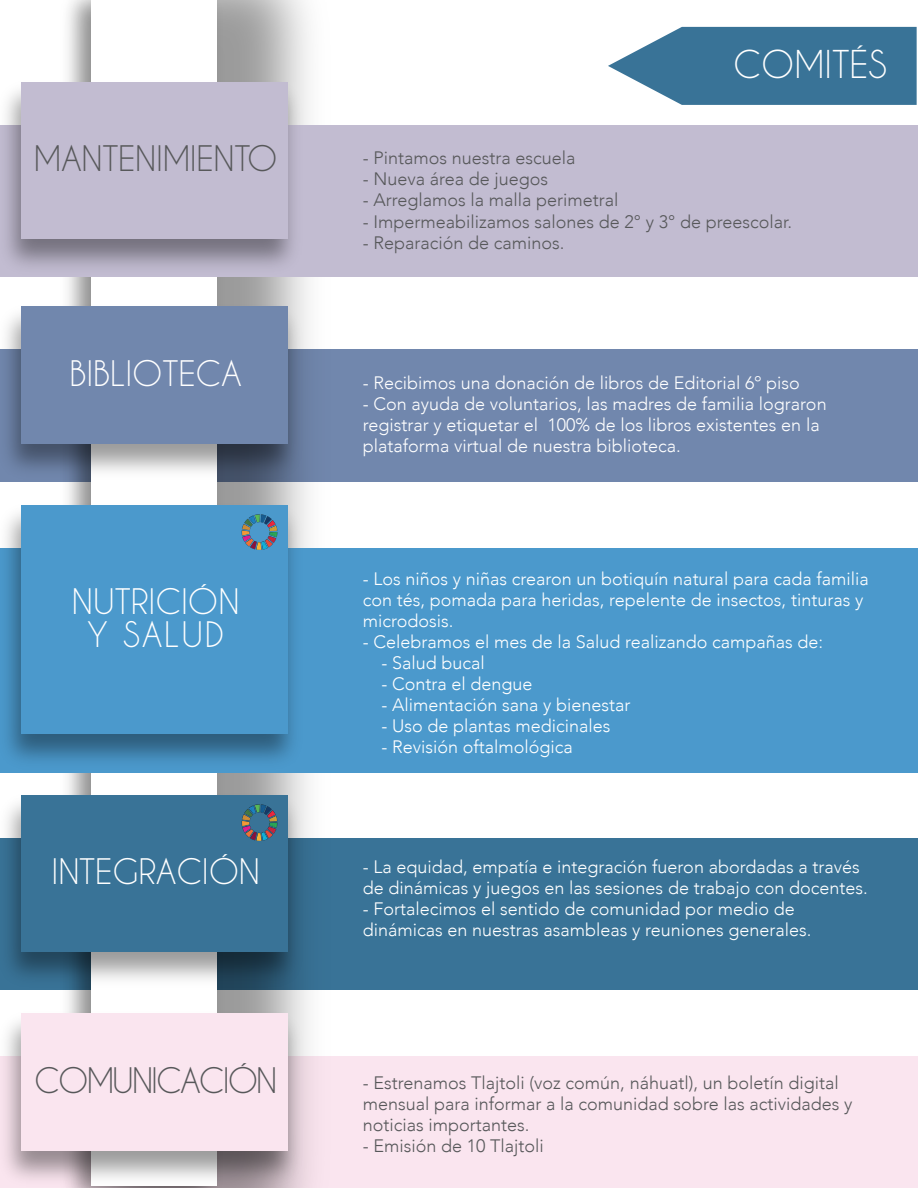
<style>
.page{position:relative;width:918px;height:1188px;background:#fff}
.page>*{position:absolute;margin:0;border:0;box-sizing:border-box;transform-origin:0 0}
.t1{font:36px "Caviar Dreams";color:#fff}
.t2{font:33px/33px "Caviar Dreams";letter-spacing:-.005em;color:#fff;text-align:center}
.t3{font:33px "Caviar Dreams";letter-spacing:-.01em;color:#57585a}
.t4{font:33px "Caviar Dreams";letter-spacing:-.06em;color:#57585a}
.t5{font:300 18px/21px "Avenir";color:#fff}
.t6{font:300 18px/21px "Avenir";color:#57585a}
</style>
<div class="page">
<div style="left:0;top:350px;width:918px;height:132px;background:#7187ad"></div>
<svg style="left:608px;top:27px;width:309px;height:78px;background:#5184a3"></svg>
<div style="left:0;top:838px;width:918px;height:151px;background:#397397"></div>
<div style="left:0;top:1056px;width:918px;height:132px;background:#fae5ef"></div>
<img style="left:230px;top:0;width:116px;height:1004px">
<img style="left:0;top:786px;width:309px;height:208px">
<div style="left:21px;top:795px;width:267px;height:156px;background:#397397"></div>
<img style="left:6px;top:1004px;width:303px;height:184px">
<div style="left:21px;top:1013px;width:267px;height:137px;background:#fae5ef"></div>
<div style="left:0;top:126px;width:918px;height:151px;background:#c2bcd1"></div>
<div style="left:0;top:548px;width:918px;height:225px;background:#4b99cc"></div>
<img style="left:0;top:73px;width:309px;height:208px">
<div style="left:21px;top:82px;width:266px;height:157px;background:#c2bcd1"></div>
<img style="left:0;top:298px;width:309px;height:188px">
<div style="left:21px;top:306px;width:266px;height:138px;background:#7187ad"></div>
<img style="left:6px;top:496px;width:303px;height:280px">
<div style="left:21px;top:505px;width:266px;height:228px;background:#4b99cc"></div>
<img style="left:241px;top:514px;width:37px;height:36px">
<img style="left:241px;top:805px;width:37px;height:35px">
<h2 class="t3" style="left:34px;top:141px;width:245px">MANTENIMIENTO</h2>
<h2 class="t2" style="left:70px;top:357px;width:174px">BIBLIOTECA</h2>
<h2 class="t2" style="left:72px;top:585px;width:169px">NUTRICIÓN<br>Y SALUD</h2>
<h2 class="t2" style="left:52px;top:855px;width:210px">INTEGRACIÓN</h2>
<h2 class="t4" style="left:34px;top:1062px;width:245px">COMUNICACIÓN</h2>
<h1 class="t1" style="left:733px;top:45px;width:155px">COMITÉS</h1>
<p class="t6" style="left:363px;top:148px;width:214px">- Pintamos nuestra escuela</p>
<p class="t6" style="left:363px;top:169px;width:187px">- Nueva área de juegos</p>
<p class="t6" style="left:363px;top:190px;width:257px">- Arreglamos la malla perimetral</p>
<p class="t6" style="left:363px;top:211px;width:431px">- Impermeabilizamos salones de 2° y 3° de preescolar.</p>
<p class="t6" style="left:363px;top:232px;width:203px">- Reparación de caminos.</p>
<p class="t5" style="left:363px;top:372px;width:439px">- Recibimos una donación de libros de Editorial 6º piso</p>
<p class="t5" style="left:363px;top:393px;width:465px">- Con ayuda de voluntarios, las madres de familia lograron registrar y etiquetar el 100% de los libros existentes en la plataforma virtual de nuestra biblioteca.</p>
<p class="t5" style="left:363px;top:568px;width:507px">- Los niños y niñas crearon un botiquín natural para cada familia con tés, pomada para heridas, repelente de insectos, tinturas y microdosis.</p>
<p class="t5" style="left:363px;top:631px;width:462px">- Celebramos el mes de la Salud realizando campañas de:</p>
<p class="t5" style="left:381px;top:652px;width:105px">- Salud bucal</p>
<p class="t5" style="left:381px;top:673px;width:153px">- Contra el dengue</p>
<p class="t5" style="left:381px;top:694px;width:251px">- Alimentación sana y bienestar</p>
<p class="t5" style="left:381px;top:715px;width:231px">- Uso de plantas medicinales</p>
<p class="t5" style="left:381px;top:736px;width:193px">- Revisión oftalmológica</p>
<p class="t5" style="left:363px;top:857px;width:506px">- La equidad, empatía e integración fueron abordadas a través de dinámicas y juegos en las sesiones de trabajo con docentes.</p>
<p class="t5" style="left:363px;top:899px;width:450px">- Fortalecimos el sentido de comunidad por medio de dinámicas en nuestras asambleas y reuniones generales.</p>
<p class="t6" style="left:363px;top:1072px;width:491px">- Estrenamos Tlajtoli (voz común, náhuatl), un boletín digital mensual para informar a la comunidad sobre las actividades y noticias importantes.</p>
<p class="t6" style="left:363px;top:1135px;width:183px">- Emisión de 10 Tlajtoli</p>
</div>
